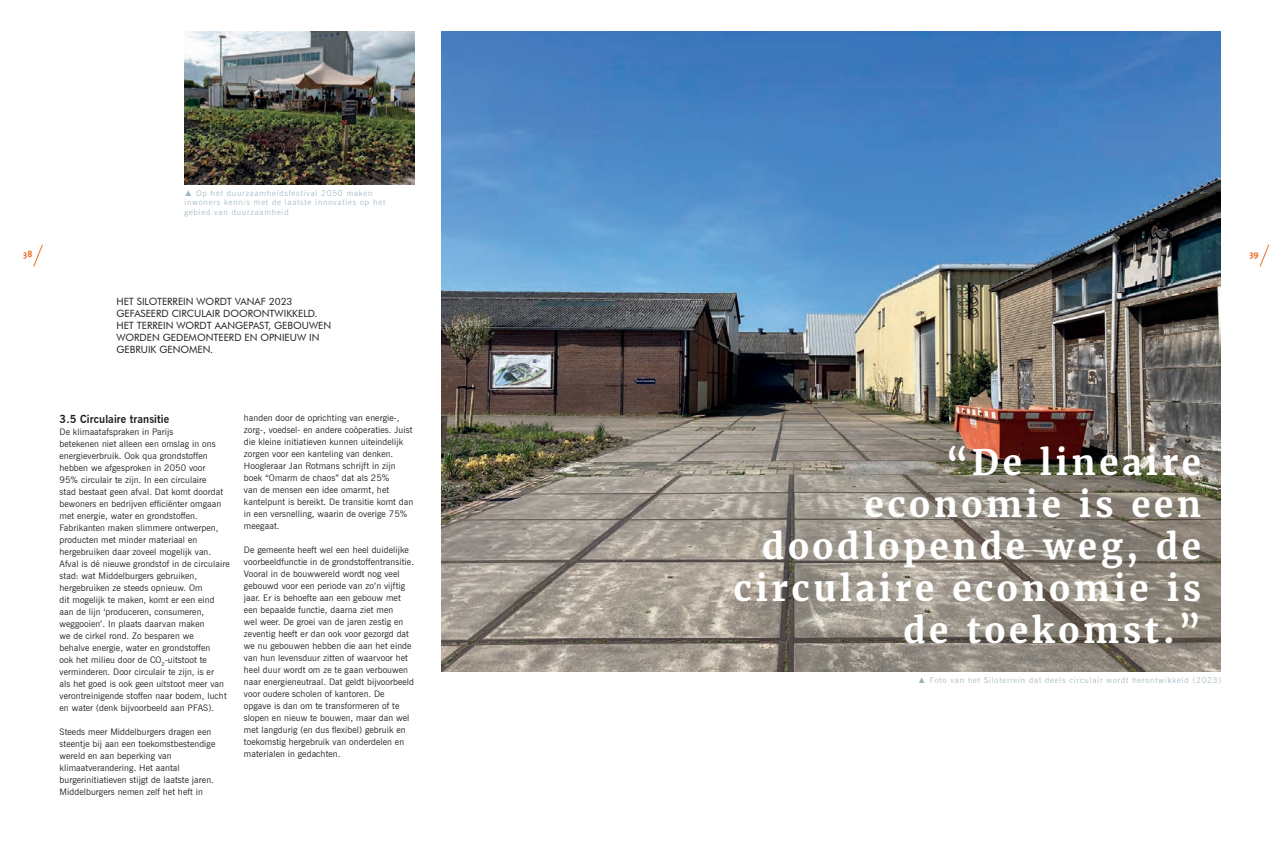
<style>
.page{position:relative;width:1282px;height:842px;background:#fff}
.page>*{position:absolute;margin:0;border:0;box-sizing:border-box;transform-origin:0 0}
.t1{font:700 35px/42px "Merriweather";letter-spacing:.1em;color:#fff;text-align:right}
.t2{font:700 11px "News Gothic BT";letter-spacing:.01em;color:#231f20}
.t3{font:10px/12px "Futura BT";color:#231f20}
.t4{font:9px/12px "News Gothic BT";letter-spacing:.01em;color:#231f20}
.t5{font:700 9px "T Mix";color:#f16c22}
.t6{font:300 8px/9.6px "News Gothic BT";letter-spacing:.1em;color:#99b1bd}
.s1{font-family:"Arial";font-weight:900}
</style>
<div class="page">
<svg style="left:1259px;top:245px;width:9px;height:22px"></svg>
<svg style="left:33px;top:244px;width:10px;height:23px"></svg>
<img style="left:184px;top:31px;width:230px;height:153px">
<img style="left:441px;top:31px;width:191px;height:640px">
<img style="left:632px;top:31px;width:588px;height:640px">
<p class="t6" style="left:184px;top:188px;width:202px"><span class="s1">▲</span> Op het duurzaamheidsfestival 2050 maken inwoners kennis met de laatste innovaties op het gebied van duurzaamheid</p>
<p class="t5" style="left:23px;top:246px;width:11px">38</p>
<p class="t5" style="left:1249px;top:246px;width:11px">39</p>
<p class="t3" style="left:116px;top:296px;width:216px">HET SILOTERREIN WORDT VANAF 2023<br>GEFASEERD CIRCULAIR DOORONTWIKKELD.<br>HET TERREIN WORDT AANGEPAST, GEBOUWEN<br>WORDEN GEDEMONTEERD EN OPNIEUW IN<br>GEBRUIK GENOMEN.</p>
<p class="t2" style="left:60px;top:412px;width:111px">3.5 Circulaire transitie</p>
<p class="t4" style="left:60px;top:426px;width:172px">De klimaatafspraken in Parijs<br>betekenen niet alleen een omslag in ons energieverbruik. Ook qua grondstoffen hebben we afgesproken in 2050 voor<br>95% circulair te zijn. In een circulaire<br>stad bestaat geen afval. Dat komt doordat bewoners en bedrijven efficiënter omgaan met energie, water en grondstoffen.<br>Fabrikanten maken slimmere ontwerpen, producten met minder materiaal en hergebruiken daar zoveel mogelijk van.<br>Afval is dé nieuwe grondstof in de circulaire stad: wat Middelburgers gebruiken, hergebruiken ze steeds opnieuw. Om<br>dit mogelijk te maken, komt er een eind aan de lijn ‘produceren, consumeren, weggooien’. In plaats daarvan maken<br>we de cirkel rond. Zo besparen we<br>behalve energie, water en grondstoffen<br>ook het milieu door de CO<sub>2</sub>-uitstoot te verminderen. Door circulair te zijn, is er<br>als het goed is ook geen uitstoot meer van verontreinigende stoffen naar bodem, lucht en water (denk bijvoorbeeld aan PFAS).</p>
<p class="t4" style="left:60px;top:726px;width:157px">Steeds meer Middelburgers dragen een steentje bij aan een toekomstbestendige wereld en aan beperking van klimaatverandering. Het aantal burgerinitiatieven stijgt de laatste jaren.<br>Middelburgers nemen zelf het heft in</p>
<p class="t4" style="left:244px;top:412px;width:171px">handen door de oprichting van energie-, zorg-, voedsel- en andere coöperaties. Juist die kleine initiatieven kunnen uiteindelijk zorgen voor een kanteling van denken.<br>Hoogleraar Jan Rotmans schrijft in zijn boek “Omarm de chaos” dat als 25%<br>van de mensen een idee omarmt, het kantelpunt is bereikt. De transitie komt dan in een versnelling, waarin de overige 75% meegaat.</p>
<p class="t4" style="left:244px;top:544px;width:172px">De gemeente heeft wel een heel duidelijke voorbeeldfunctie in de grondstoffentransitie.<br>Vooral in de bouwwereld wordt nog veel gebouwd voor een periode van zo’n vijftig jaar. Er is behoefte aan een gebouw met een bepaalde functie, daarna ziet men<br>wel weer. De groei van de jaren zestig en zeventig heeft er dan ook voor gezorgd dat we nu gebouwen hebben die aan het einde van hun levensduur zitten of waarvoor het heel duur wordt om ze te gaan verbouwen naar energieneutraal. Dat geldt bijvoorbeeld voor oudere scholen of kantoren. De<br>opgave is dan om te transformeren of te slopen en nieuw te bouwen, maar dan wel met langdurig (en dus flexibel) gebruik en toekomstig hergebruik van onderdelen en materialen in gedachten.</p>
<h1 class="t1" style="left:733px;top:441px;width:469px">“De lineaire<br>economie is een doodlopende weg, de circulaire economie is de toekomst.”</h1>
<p class="t6" style="left:917px;top:675px;width:305px"><span class="s1">▲</span> Foto van het Siloterrein dat deels circulair wordt herontwikkeld (2023)</p>
</div>
